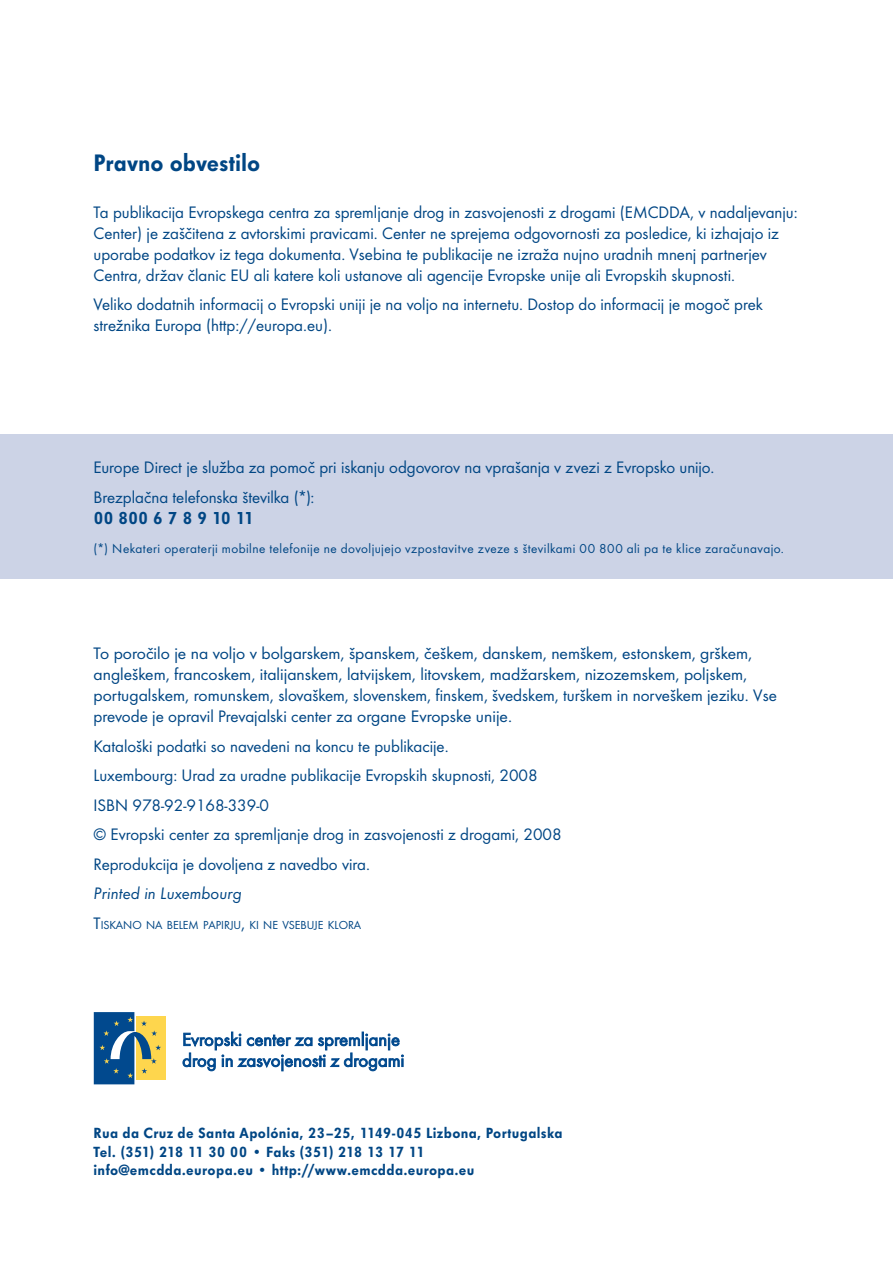
<style>
.page{position:relative;width:893px;height:1263px;background:#fff}
.page>*{position:absolute;margin:0;border:0;box-sizing:border-box;transform-origin:0 0}
.t1{font:800 24.75px "Futura";color:#004684}
.t2{font:800 18px "Futura";letter-spacing:-.015em;color:#004684}
.t3{font:17.25px/29.5px "Futura Boo";color:#004684}
.t4{font:17.25px/21px "Futura Boo";color:#004684;scale:1.04 1}
.t5{font:17.25px "Futura Boo Obl";color:#004684}
.t6{font:800 15.3px/18.8px "Futura";letter-spacing:.025em;color:#004684}
.t7{font:13.5px "Futura Boo";letter-spacing:.035em;color:#004684}
.t8{font:12.15px "Futura Boo";color:#004684}
.s1{font-size:17.25px}
</style>
<div class="page">
<svg style="left:94px;top:1012px;width:309px;height:72px"></svg>
<div style="left:0;top:434px;width:893px;height:144px;background:#ccd3e6"></div>
<h1 class="t1" style="left:94px;top:148px;width:168px">Pravno obvestilo</h1>
<p class="t3" style="left:94px;top:197px;width:576px">Ta publikacija Evropskega centra za spremljanje drog in zasvojenosti z drogami (EMCDDA</p>
<p class="t3" style="left:94px;top:201px;width:706px;line-height:21px;text-indent:597px">, v nadaljevanju:<br>Center) je zaščitena z avtorskimi pravicami. Center ne sprejema odgovornosti za posledice, ki izhajajo iz uporabe podatkov iz tega dokumenta. Vsebina te publikacije ne izraža nujno uradnih mnenj partnerjev Centra, držav članic EU ali katere koli ustanove ali agencije Evropske unije ali Evropskih skupnosti.</p>
<p class="t3" style="left:94px;top:294px;width:671px;line-height:21px">Veliko dodatnih informacij o Evropski uniji je na voljo na internetu. Dostop do informacij je mogoč prek strežnika Europa (http://europa.eu).</p>
<p class="t3" style="left:94px;top:453px;width:622px">Europe Direct je služba za pomoč pri iskanju odgovorov na vprašanja v zvezi z Evropsko unijo.<br>Brezplačna telefonska številka (*):</p>
<p class="t2" style="left:94px;top:507px;width:162px">00 800 6 7 8 9 10 11</p>
<p class="t7" style="left:94px;top:541px;width:692px">(*) Nekateri operaterji mobilne telefonije ne dovoljujejo vzpostavitve zveze s številkami 00 800 ali pa te klice zaračunavajo.</p>
<p class="t4" style="left:94px;top:643px;width:659px">To poročilo je na voljo v bolgarskem, španskem, češkem, danskem, nemškem, estonskem, grškem, angleškem, francoskem, italijanskem, latvijskem, litovskem, madžarskem, nizozemskem, poljskem, portugalskem, romunskem, slovaškem, slovenskem, finskem, švedskem, turškem in norveškem jeziku. Vse prevode je opravil Prevajalski center za organe Evropske unije.</p>
<p class="t3" style="left:94px;top:731px;width:470px">Kataloški podatki so navedeni na koncu te publikacije.<br>Luxembourg: U rad za uradne publikacije Evropskih skupnosti, 2008<br>ISB N 978-92-9168-339-0<br>© Evropski center za spremljanje drog in zasvojenosti z drogami, 2008<br>Reprodukcija je dovoljena z navedbo vira.</p>
<p class="t5" style="left:94px;top:883px;width:150px">Printed in Luxembourg</p>
<p class="t8" style="left:94px;top:917px;width:269px"><span class="s1">T</span>ISKANO NA BELEM PAPIRJU<span class="s1">,</span> KI NE VSEBUJE KLORA</p>
<p class="t6" style="left:94px;top:1123px;width:470px">Rua da Cruz de Santa Apolónia, 23–25, 1149-045 Lizbona, Portugalska<br>Tel. (351) 218 11 30 00 • Faks (351) 218 13 17 11 info@emcdda.europa.eu • http://www.emcdda.europa.eu</p>
</div>
